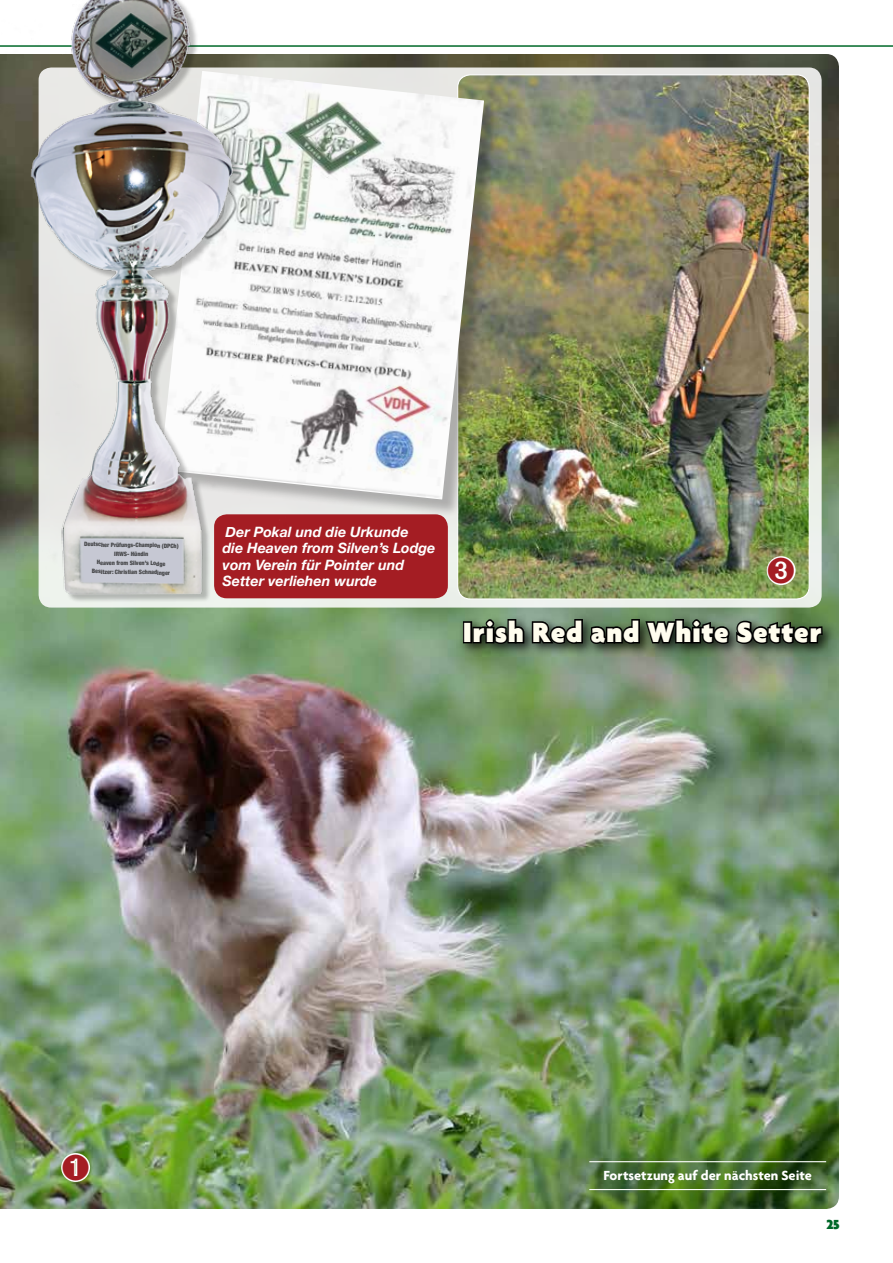
<style>
.page{position:relative;width:893px;height:1263px;background:#fff}
.page>*{position:absolute;margin:0;border:0;box-sizing:border-box;transform-origin:0 0}
.t1{font:900 30px "Agenda";letter-spacing:.03em;color:#fffdee}
.t2{font:italic 700 14.25px/16.5px "Helvetica Neue";color:#fff}
.t3{font:700 14.25px "Agenda";color:#fff}
.t4{font:900 14.25px "Agenda";color:#006829}
.t5{font:900 condensed 6px/9px "Helvetica Neue";color:#48494b;text-align:center}
</style>
<div class="page">
<img style="left:0;top:54px;width:839px;height:1155px">
<svg style="left:39px;top:67px;width:783px;height:540px;background:#e1e2dd"></svg>
<hr style="left:0;top:45px;width:893px;height:2px;background:#006829">
<div style="left:458px;top:614px;width:377px;height:43px;background:#000;opacity:.75"></div>
<div style="left:463px;top:621px;width:9px;height:22px;border:3px solid #000"></div>
<svg style="left:471px;top:593px;width:353px;height:79px;background:#687964"></svg>
<div style="left:214px;top:514px;width:234px;height:84px;background:#a41d23;border-radius:13px"></div>
<hr style="left:589px;top:1189px;width:237px;height:1px;background:#fff">
<hr style="left:589px;top:1161px;width:237px;height:1px;background:#fff">
<img style="left:459px;top:76px;width:350px;height:523px">
<div style="left:163px;top:74px;width:339px;height:444px;background:#000;opacity:.25"></div>
<img style="left:380px;top:74px;width:104px;height:426px">
<div style="left:0;top:0;width:380px;height:631px;background:#000;opacity:.25"></div>
<img style="left:0;top:0;width:372px;height:621px">
<svg style="left:60px;top:1151px;width:32px;height:32px"></svg>
<svg style="left:765px;top:555px;width:32px;height:32px"></svg>
<p class="t5" style="left:84px;top:539px;width:96px;rotate:1deg">Deutscher Prüfungs-Champion (DPCh)<br>IRWS- Hündin<br>Heaven from Silven’s Lodge<br>Besitzer: Christian Schnadinger</p>
<h2 class="t2" style="left:223px;top:524px;width:214px">Der Pokal und die Urkunde<br>die Heaven from Silven’s Lodge vom Verein für Pointer und<br>Setter verliehen wurde</h2>
<h1 class="t1" style="left:463px;top:614px;width:360px">Irish Red and White Setter</h1>
<h2 class="t3" style="left:603px;top:1167px;width:210px">Fortsetzung auf der nächsten Seite</h2>
<h2 class="t4" style="left:826px;top:1216px;width:15px">25</h2>
</div>
